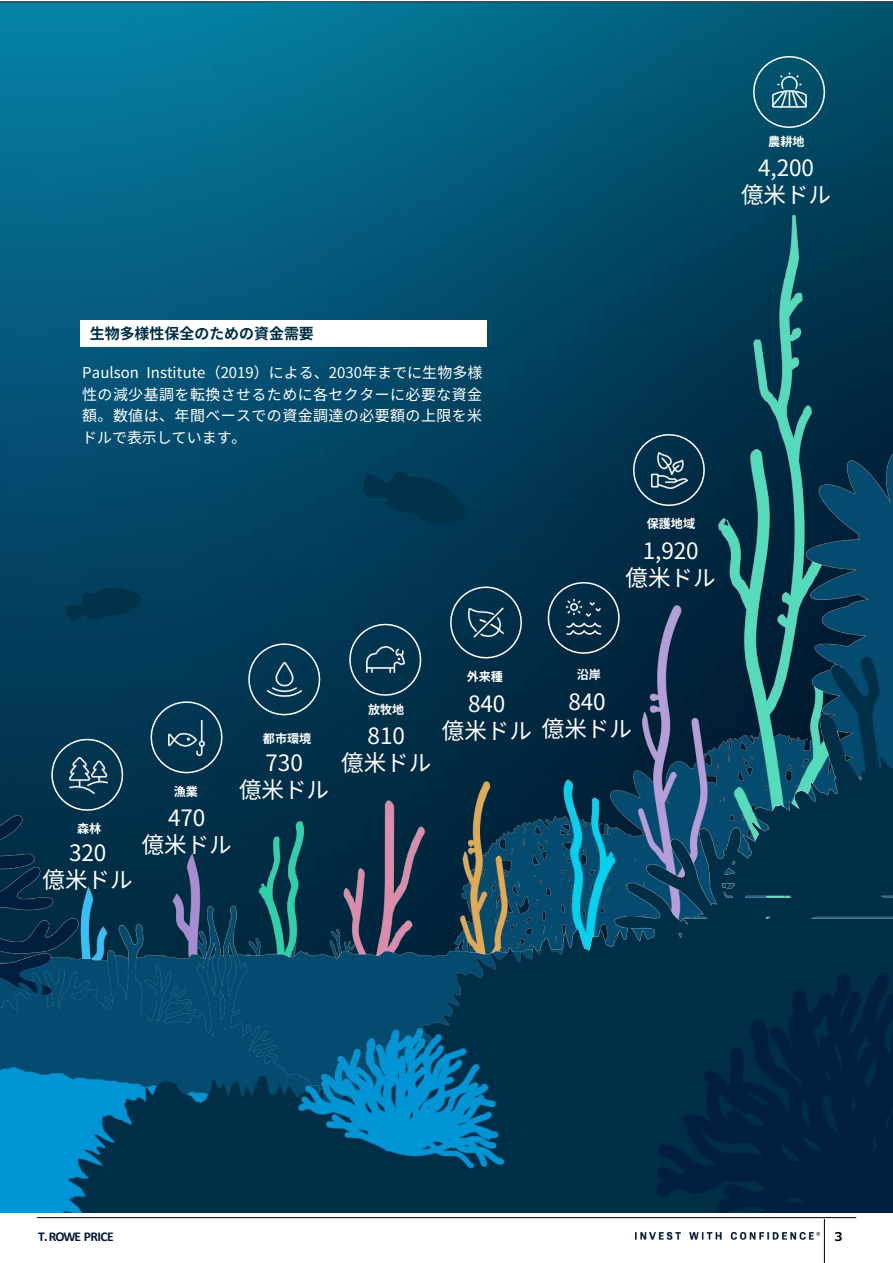
<style>
.page{position:relative;width:893px;height:1263px;background:#fff}
.page>*{position:absolute;margin:0;border:0;box-sizing:border-box;transform-origin:0 0}
.t1{font:22.5px/27px "Noto Sans JP";color:#fff;text-align:center}
.t2{font:15px/21.6px "Noto Sans JP";letter-spacing:.025em;color:#fff;text-align:justify}
.t3{font:700 15px "Noto Sans JP";color:#002f48}
.t4{font:700 13.5px "Calibri";letter-spacing:-.045em;color:#061937}
.t5{font:700 12px "Noto Sans JP";color:#fff}
.t6{font:700 12px "Meiryo UI";color:#000}
</style>
<div class="page">
<hr style="left:37px;top:1217px;width:819px;height:1px;background:#000">
<hr style="left:824px;top:1219px;width:1px;height:44px;background:#000">
<img style="left:635px;top:1232px;width:185px;height:7px">
<img style="left:0;top:1px;width:893px;height:214px">
<img style="left:0;top:215px;width:893px;height:239px">
<img style="left:0;top:454px;width:893px;height:758px">
<div style="left:81px;top:321px;width:406px;height:26px;background:#fff"></div>
<svg style="left:66px;top:588px;width:75px;height:32px;background:#003651"></svg>
<svg style="left:363px;top:471px;width:105px;height:53px;background:#003651"></svg>
<svg style="left:51px;top:738px;width:73px;height:74px;background:#16445c"></svg>
<img style="left:69px;top:757px;width:39px;height:36px">
<svg style="left:348px;top:623px;width:74px;height:73px;background:#14435c"></svg>
<img style="left:367px;top:647px;width:37px;height:25px">
<svg style="left:247px;top:643px;width:74px;height:73px;background:#194962"></svg>
<svg style="left:150px;top:700px;width:73px;height:74px;background:#16455e"></svg>
<img style="left:169px;top:720px;width:35px;height:35px">
<svg style="left:449px;top:586px;width:74px;height:73px;background:#1a445d"></svg>
<svg style="left:547px;top:581px;width:73px;height:74px;background:#193f56"></svg>
<svg style="left:632px;top:433px;width:74px;height:74px;background:#153f57"></svg>
<img style="left:651px;top:452px;width:36px;height:36px">
<svg style="left:752px;top:55px;width:74px;height:74px;background:#1f637b"></svg>
<hr style="left:0;top:2px;width:893px;height:1px;background:#3b4b59">
<p class="t5" style="left:768px;top:135px;width:38px">農耕地</p>
<h1 class="t1" style="left:741px;top:155px;width:91px">4,200<br>億米ドル</h1>
<p class="t3" style="left:90px;top:325px;width:226px">生物多様性保全のための資金需要</p>
<p class="t2" style="left:82px;top:362px;width:401px">Paulson Institute（2019）による、2030年までに生物多様性の減少基調を転換させるために各セクターに必要な資金額。数値は、年間ベースでの資金調達の必要額の上限を米ドルで表示しています。</p>
<p class="t5" style="left:647px;top:516px;width:50px">保護地域</p>
<h1 class="t1" style="left:625px;top:538px;width:91px">1,920<br>億米ドル</h1>
<p class="t5" style="left:77px;top:822px;width:26px">森林</p>
<h1 class="t1" style="left:43px;top:839px;width:91px">320<br>億米ドル</h1>
<p class="t5" style="left:263px;top:732px;width:50px">都市環境</p>
<p class="t5" style="left:368px;top:703px;width:38px">放牧地</p>
<h1 class="t1" style="left:368px;top:723px;width:39px">810</h1>
<h1 class="t1" style="left:266px;top:750px;width:39px">730</h1>
<h1 class="t1" style="left:341px;top:750px;width:91px">億米ドル</h1>
<p class="t5" style="left:174px;top:785px;width:26px">漁業</p>
<h1 class="t1" style="left:239px;top:777px;width:91px">億米ドル</h1>
<h1 class="t1" style="left:142px;top:805px;width:92px">470<br>億米ドル</h1>
<p class="t5" style="left:467px;top:670px;width:38px">外来種</p>
<h1 class="t1" style="left:442px;top:690px;width:91px">840<br>億米ドル</h1>
<p class="t5" style="left:577px;top:668px;width:26px">沿岸</p>
<h1 class="t1" style="left:542px;top:688px;width:91px">840<br>億米ドル</h1>
<p class="t4" style="left:38px;top:1227px;width:77px">T. ROWE PRICE</p>
<p class="t6" style="left:834px;top:1228px;width:10px">3</p>
</div>
